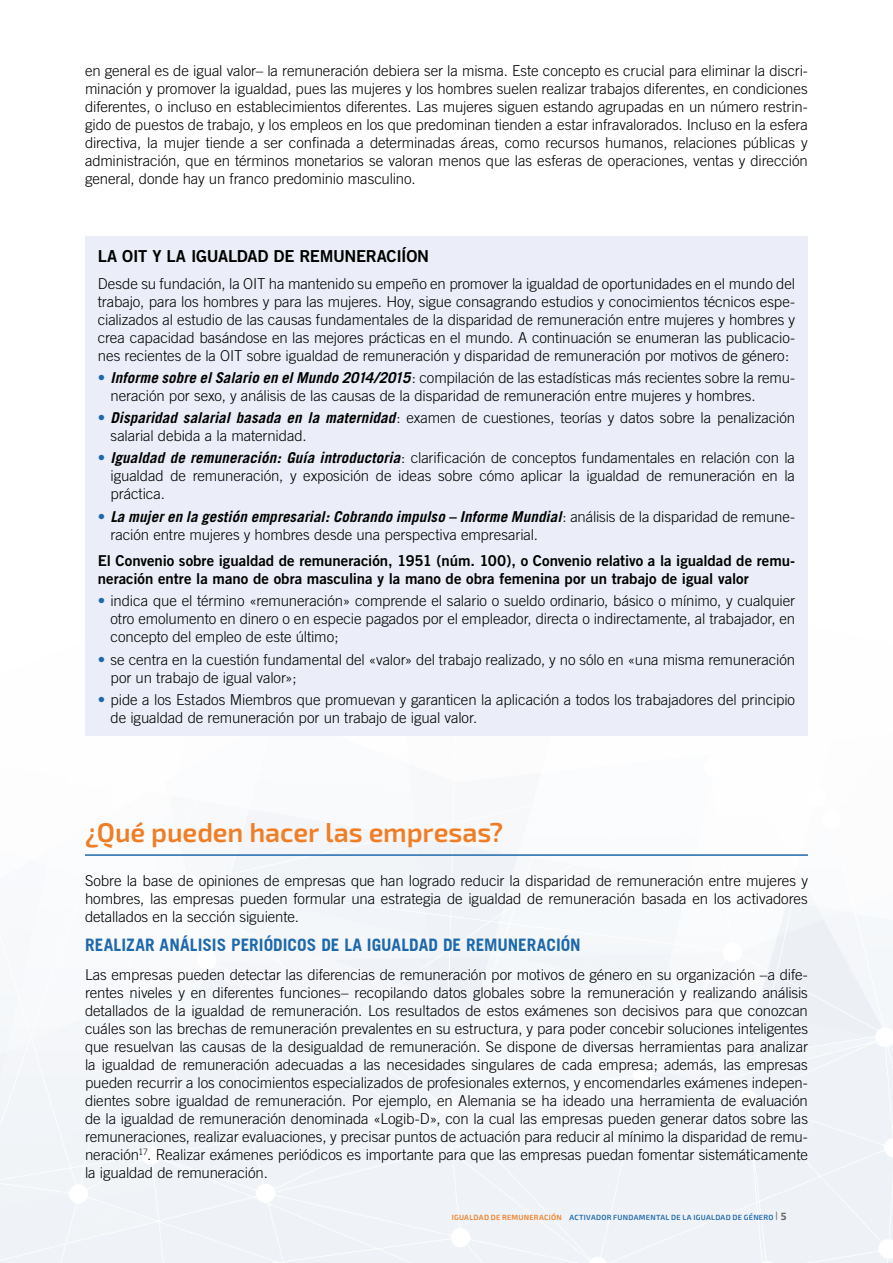
<style>
.page{position:relative;width:893px;height:1263px;background:#fff}
.page>*{position:absolute;margin:0;border:0;box-sizing:border-box;transform-origin:0 0}
.t1{font:600 27px "Exo 2.0";letter-spacing:-.005em;color:#f07e26}
.t2{font:700 17.25px "Trade Gothic";color:#1e69ab}
.t3{font:16.5px "Trade Gothic Bold Two";letter-spacing:-.02em;color:#000}
.t4{font:300 15px/18px "Trade Gothic";letter-spacing:-.005em;color:#000;text-align:justify}
.t5{font:15px/18px "Trade Gothic Bold Two";color:#000}
.t6{font:600 7.5px "Exo 2.0";letter-spacing:.035em;color:#1e69ab}
.s1{font-weight:700;color:#1e69ab}
.s2{font-weight:700;font-style:italic}
.s3{color:#f07e26}
.s4{font-weight:300;font-size:12px;color:#686868}
.s5{font-weight:700;font-size:10.5px;color:#686868}
</style>
<div class="page">
<div style="left:85px;top:236px;width:723px;height:500px;background:#ebeef8"></div>
<hr style="left:85px;top:854px;width:723px;height:2px;background:#1e69ab">
<p class="t4" style="left:85px;top:61px;width:724px">en general es de igual valor– la remuneración debiera ser la misma. Este concepto es crucial para eliminar la discri&shy;minación y promover la igualdad, pues las mujeres y los hombres suelen realizar trabajos diferentes, en condiciones diferentes, o incluso en establecimientos diferentes. Las mujeres siguen estando agrupadas en un número restrin&shy;gido de puestos de trabajo, y los empleos en los que predominan tienden a estar infravalorados. Incluso en la esfera directiva, la mujer tiende a ser confinada a determinadas áreas, como recursos humanos, relaciones públicas y administración, que en términos monetarios se valoran menos que las esferas de operaciones, ventas y dirección general, donde hay un franco predominio masculino.</p>
<p class="t3" style="left:98px;top:246px;width:333px">LA OIT Y LA IGUALDAD DE REMUNERACIÍON</p>
<p class="t4" style="left:98px;top:274px;width:699px">Desde su fundación, la OIT ha mantenido su empeño en promover la igualdad de oportunidades en el mundo del trabajo, para los hombres y para las mujeres. Hoy, sigue consagrando estudios y conocimientos técnicos espe&shy;cializados al estudio de las causas fundamentales de la disparidad de remuneración entre mujeres y hombres y crea capacidad basándose en las mejores prácticas en el mundo. A continuación se enumeran las publicacio&shy;nes recientes de la OIT sobre igualdad de remuneración y disparidad de remuneración por motivos de género:</p>
<p class="t4" style="left:111px;top:368px;width:686px;text-indent:-13px"><span class="s1">•</span> <span class="s2">Informe sobre el Salario en el Mundo 2014/2015</span>: compilación de las estadísticas más recientes sobre la remu&shy;neración por sexo, y análisis de las causas de la disparidad de remuneración entre mujeres y hombres.</p>
<p class="t4" style="left:111px;top:409px;width:686px;text-indent:-13px"><span class="s1">•</span> <span class="s2">Disparidad salarial basada en la maternidad</span>: examen de cuestiones, teorías y datos sobre la penalización salarial debida a la maternidad.</p>
<p class="t4" style="left:111px;top:449px;width:686px;text-indent:-13px"><span class="s1">•</span> <span class="s2">Igualdad de remuneración: Guía introductoria</span>: clarificación de conceptos fundamentales en relación con la igualdad de remuneración, y exposición de ideas sobre cómo aplicar la igualdad de remuneración en la práctica.</p>
<p class="t4" style="left:111px;top:507px;width:686px;text-indent:-13px"><span class="s1">•</span> <span class="s2">La mujer en la gestión empresarial: Cobrando impulso – Informe Mundial</span>: análisis de la disparidad de remune&shy;ración entre mujeres y hombres desde una perspectiva empresarial.</p>
<p class="t5" style="left:98px;top:551px;width:699px">El Convenio sobre igualdad de remuneración, 1951 (núm. 100), o Convenio relativo a la igualdad de remu&shy;neración entre la mano de obra masculina y la mano de obra femenina por un trabajo de igual valor</p>
<p class="t4" style="left:111px;top:592px;width:686px;text-indent:-13px"><span class="s1">•</span> indica que el término «remuneración» comprende el salario o sueldo ordinario, básico o mínimo, y cualquier otro emolumento en dinero o en especie pagados por el empleador, directa o indirectamente, al trabajador, en concepto del empleo de este último;</p>
<p class="t4" style="left:111px;top:650px;width:686px;text-indent:-13px"><span class="s1">•</span> se centra en la cuestión fundamental del «valor» del trabajo realizado, y no sólo en «una misma remuneración por un trabajo de igual valor»;</p>
<p class="t4" style="left:111px;top:690px;width:686px;text-indent:-13px"><span class="s1">•</span> pide a los Estados Miembros que promuevan y garanticen la aplicación a todos los trabajadores del principio de igualdad de remuneración por un trabajo de igual valor.</p>
<h1 class="t1" style="left:85px;top:816px;width:420px">¿Qué pueden hacer las empresas?</h1>
<p class="t4" style="left:85px;top:871px;width:724px">Sobre la base de opiniones de empresas que han logrado reducir la disparidad de remuneración entre mujeres y hombres, las empresas pueden formular una estrategia de igualdad de remuneración basada en los activadores detallados en la sección siguiente.</p>
<p class="t2" style="left:85px;top:934px;width:113px">REALIZAR ANÁLISIS</p>
<p class="t2" style="left:231px;top:934px;width:52px">PERIÓDICOS</p>
<p class="t2" style="left:321px;top:934px;width:56px">DE LA IGUALDAD</p>
<p class="t2" style="left:443px;top:934px;width:93px">DE REMUNERACI</p>
<p class="t2" style="left:561px;top:934px;width:19px">ÓN</p>
<p class="t4" style="left:85px;top:965px;width:724px">Las empresas pueden detectar las diferencias de remuneración por motivos de género en su organización –a dife&shy;rentes niveles y en diferentes funciones– recopilando datos globales sobre la remuneración y realizando análisis detallados de la igualdad de remuneración. Los resultados de estos exámenes son decisivos para que conozcan cuáles son las brechas de remuneración prevalentes en su estructura, y para poder concebir soluciones inteligentes que resuelvan las causas de la desigualdad de remuneración. Se dispone de diversas herramientas para analizar la igualdad de remuneración adecuadas a las necesidades singulares de cada empresa; además, las empresas pueden recurrir a los conocimientos especializados de profesionales externos, y encomendarles exámenes indepen&shy;dientes sobre igualdad de remuneración. Por ejemplo, en Alemania se ha ideado una herramienta de evaluación de la igualdad de remuneración denominada «Logib-D», con la cual las empresas pueden generar datos sobre las remuneraciones, realizar evaluaciones, y precisar puntos de actuación para reducir al mínimo la disparidad de remu&shy;neración<sup>17</sup>. Realizar exámenes periódicos es importante para que las empresas puedan fomentar sistemáticamente la igualdad de remuneración.</p>
<p class="t6" style="left:452px;top:1213px;width:336px"><span class="s3">IGUALDAD DE REMUNERACIÓN</span> ACTIVADOR FUNDAMENTAL DE LA IGUALDAD DE GÉNERO <span class="s4">I</span> <span class="s5">5</span></p>
</div>
